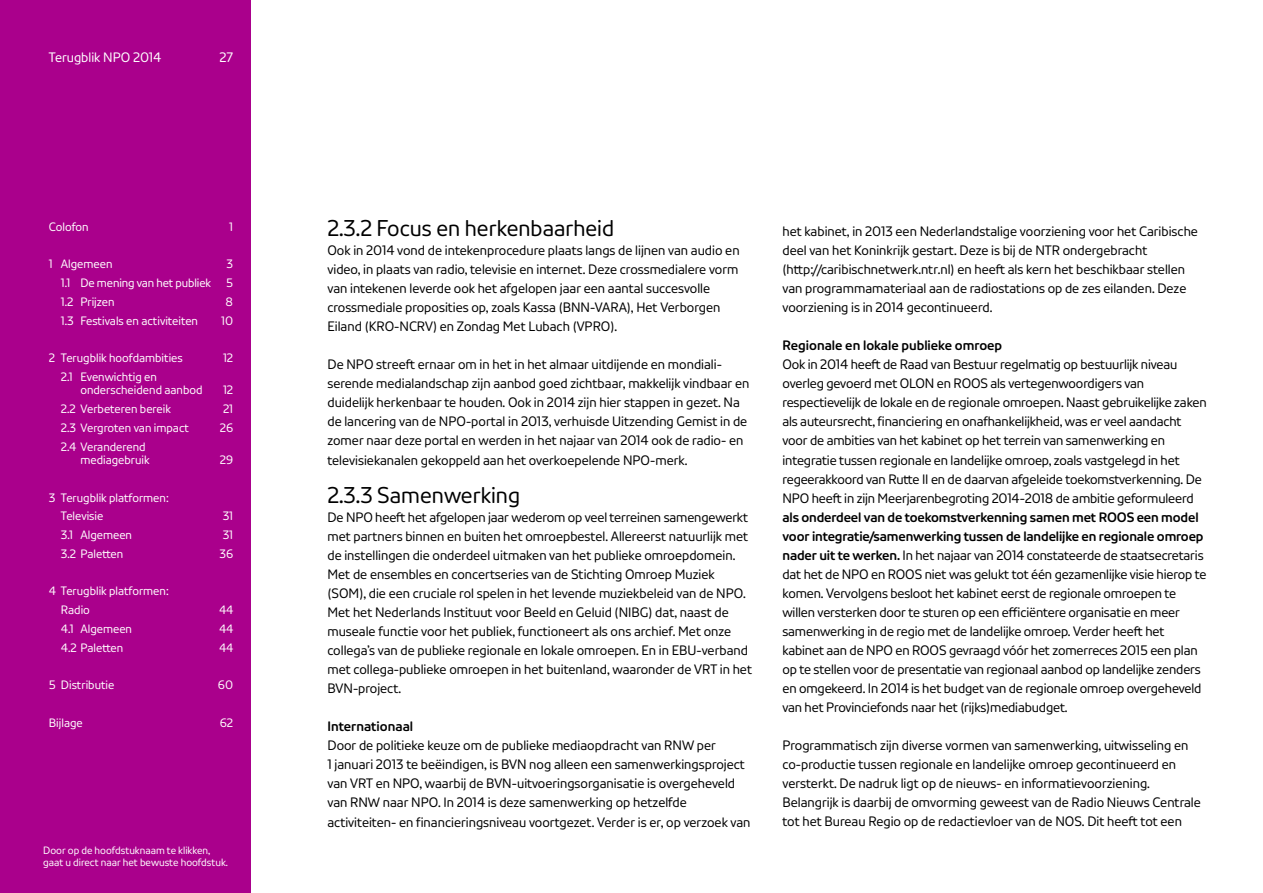
<style>
.page{position:relative;width:1263px;height:893px;background:#fff}
.page>*{position:absolute;margin:0;border:0;box-sizing:border-box;transform-origin:0 0}
.t1{font:22.5px "NPO Sans";color:#000}
.t2{font:13.5px/19px "NPO Sans";color:#000}
.t3{font:700 13.5px "NPO Sans";color:#000}
.t4{font:13.5px "NPO Sans";color:#fff}
.t5{font:12px/13.5px "NPO Sans";color:#fff}
.t6{font:10.5px/12px "NPO Sans";color:#fff}
.s1{font-weight:700}
</style>
<div class="page">
<div style="left:0;top:0;width:251px;height:893px;background:#aa008c"></div>
<p class="t4" style="left:49px;top:49px;width:114px">Terugblik NPO 2014</p>
<p class="t4" style="left:220px;top:49px;width:15px">27</p>
<p class="t5" style="left:49px;top:220px;width:41px">Colofon</p>
<p class="t5" style="left:229px;top:220px;width:5px">1</p>
<p class="t5" style="left:49px;top:257px;width:65px">1 Algemeen</p>
<p class="t5" style="left:227px;top:257px;width:8px">3</p>
<p class="t5" style="left:61px;top:276px;width:152px">1.1 De mening van het publiek</p>
<p class="t5" style="left:226px;top:276px;width:8px">5</p>
<p class="t5" style="left:61px;top:295px;width:55px">1.2 Prijzen</p>
<p class="t5" style="left:226px;top:295px;width:9px">8</p>
<p class="t5" style="left:61px;top:313px;width:139px">1.3 Festivals en activiteiten</p>
<p class="t5" style="left:221px;top:313px;width:13px">10</p>
<p class="t5" style="left:49px;top:351px;width:135px">2 Terugblik hoofdambities</p>
<p class="t5" style="left:223px;top:351px;width:12px">12</p>
<p class="t5" style="left:80px;top:370px;width:124px;text-indent:-20px">2.1 Evenwichtig en onderscheidend aanbod</p>
<p class="t5" style="left:223px;top:383px;width:12px">12</p>
<p class="t5" style="left:61px;top:402px;width:112px">2.2 Verbeteren bereik</p>
<p class="t5" style="left:223px;top:402px;width:12px">21</p>
<p class="t5" style="left:61px;top:421px;width:130px">2.3 Vergroten van impact</p>
<p class="t5" style="left:220px;top:421px;width:15px">26</p>
<p class="t5" style="left:80px;top:439px;width:71px;text-indent:-20px">2.4 Veranderend mediagebruik</p>
<p class="t5" style="left:220px;top:453px;width:15px">29</p>
<p class="t5" style="left:61px;top:488px;width:109px;line-height:18.8px;text-indent:-12px">3 Terugblik platformen:<br>Televisie</p>
<p class="t5" style="left:223px;top:509px;width:12px">31</p>
<p class="t5" style="left:61px;top:528px;width:73px">3.1 Algemeen</p>
<p class="t5" style="left:223px;top:528px;width:12px">31</p>
<p class="t5" style="left:61px;top:547px;width:64px">3.2 Paletten</p>
<p class="t5" style="left:219px;top:547px;width:15px">36</p>
<p class="t5" style="left:61px;top:582px;width:109px;line-height:18.8px;text-indent:-12px">4 Terugblik platformen:<br>Radio</p>
<p class="t5" style="left:219px;top:603px;width:16px">44</p>
<p class="t5" style="left:61px;top:622px;width:73px">4.1 Algemeen</p>
<p class="t5" style="left:219px;top:622px;width:16px">44</p>
<p class="t5" style="left:61px;top:640px;width:64px">4.2 Paletten</p>
<p class="t5" style="left:219px;top:640px;width:16px">44</p>
<p class="t5" style="left:49px;top:678px;width:67px">5 Distributie</p>
<p class="t5" style="left:218px;top:678px;width:17px">60</p>
<p class="t5" style="left:49px;top:715px;width:35px">Bijlage</p>
<p class="t5" style="left:220px;top:715px;width:15px">62</p>
<p class="t6" style="left:43px;top:844px;width:186px">Door op de hoofdstuknaam te klikken, gaat u direct naar het bewuste hoofdstuk.</p>
<h1 class="t1" style="left:327px;top:214px;width:288px">2.3.2 Focus en herkenbaarheid</h1>
<p class="t2" style="left:327px;top:240px;width:414px">Ook in 2014 vond de intekenprocedure plaats langs de lijnen van audio en video, in plaats van radio, televisie en internet. Deze crossmedialere vorm van intekenen leverde ook het afgelopen jaar een aantal succesvolle crossmediale proposities op, zoals Kassa (BNN-VARA), Het Verborgen Eiland (KRO-NCRV) en Zondag Met Lubach (VPRO).</p>
<p class="t2" style="left:327px;top:355px;width:423px">De NPO streeft ernaar om in het in het almaar uitdijende en mondiali&shy;serende medialandschap zijn aanbod goed zichtbaar, makkelijk vindbaar en duidelijk herkenbaar te houden. Ook in 2014 zijn hier stappen in gezet. Na de lancering van de NPO-portal in 2013, verhuisde Uitzending Gemist in de zomer naar deze portal en werden in het najaar van 2014 ook de radio- en televisiekanalen gekoppeld aan het overkoepelende NPO-merk.</p>
<h1 class="t1" style="left:327px;top:481px;width:194px">2.3.3 Samenwerking</h1>
<p class="t2" style="left:327px;top:507px;width:426px">De NPO heeft het afgelopen jaar wederom op veel terreinen samengewerkt met partners binnen en buiten het omroepbestel. Allereerst natuurlijk met de instellingen die onderdeel uitmaken van het publieke omroepdomein.<br>Met de ensembles en concertseries van de Stichting Omroep Muziek (SOM), die een cruciale rol spelen in het levende muziekbeleid van de NPO.<br>Met het Nederlands Instituut voor Beeld en Geluid (NIBG) dat, naast de museale functie voor het publiek, functioneert als ons archief. Met onze collega’s van de publieke regionale en lokale omroepen. En in EBU-verband met collega-publieke omroepen in het buitenland, waaronder de VRT in het BVN-project.</p>
<p class="t3" style="left:327px;top:718px;width:87px">Internationaal</p>
<p class="t2" style="left:327px;top:736px;width:425px">Door de politieke keuze om de publieke mediaopdracht van RNW per<br>1 januari 2013 te beëindigen, is BVN nog alleen een samenwerkingsproject van VRT en NPO, waarbij de BVN-uitvoeringsorganisatie is overgeheveld van RNW naar NPO. In 2014 is deze samenwerking op hetzelfde activiteiten- en financieringsniveau voortgezet. Verder is er, op verzoek van</p>
<p class="t2" style="left:782px;top:221px;width:417px">het kabinet, in 2013 een Nederlandstalige voorziening voor het Caribische deel van het Koninkrijk gestart. Deze is bij de NTR ondergebracht (http://caribischnetwerk.ntr.nl) en heeft als kern het beschikbaar stellen van programmamateriaal aan de radiostations op de zes eilanden. Deze voorziening is in 2014 gecontinueerd.</p>
<p class="t3" style="left:782px;top:337px;width:221px">Regionale en lokale publieke omroep</p>
<p class="t2" style="left:782px;top:355px;width:426px">Ook in 2014 heeft de Raad van Bestuur regelmatig op bestuurlijk niveau overleg gevoerd met OLON en ROOS als vertegenwoordigers van respectievelijk de lokale en de regionale omroepen. Naast gebruikelijke zaken als auteursrecht, financiering en onafhankelijkheid, was er veel aandacht voor de ambities van het kabinet op het terrein van samenwerking en integratie tussen regionale en landelijke omroep, zoals vastgelegd in het regeerakkoord van Rutte II en de daarvan afgeleide toekomstverkenning. De NPO heeft in zijn Meerjarenbegroting 2014-2018 de ambitie geformuleerd</p>
<p class="t2" style="left:782px;top:507px;width:426px"><span class="s1">als onderdeel van de toekomstverkenning samen met ROOS een model voor integratie/samenwerking tussen de landelijke en regionale omroep nader uit te werken.</span> In het najaar van 2014 constateerde de staatsecretaris dat het de NPO en ROOS niet was gelukt tot één gezamenlijke visie hierop te komen. Vervolgens besloot het kabinet eerst de regionale omroepen te willen versterken door te sturen op een efficiëntere organisatie en meer samenwerking in de regio met de landelijke omroep. Verder heeft het kabinet aan de NPO en ROOS gevraagd vóór het zomerreces 2015 een plan op te stellen voor de presentatie van regionaal aanbod op landelijke zenders en omgekeerd. In 2014 is het budget van de regionale omroep overgeheveld van het Provinciefonds naar het (rijks)mediabudget.</p>
<p class="t2" style="left:782px;top:736px;width:420px">Programmatisch zijn diverse vormen van samenwerking, uitwisseling en co-productie tussen regionale en landelijke omroep gecontinueerd en versterkt. De nadruk ligt op de nieuws- en informatievoorziening.<br>Belangrijk is daarbij de omvorming geweest van de Radio Nieuws Centrale tot het Bureau Regio op de redactievloer van de NOS. Dit heeft tot een</p>
</div>
